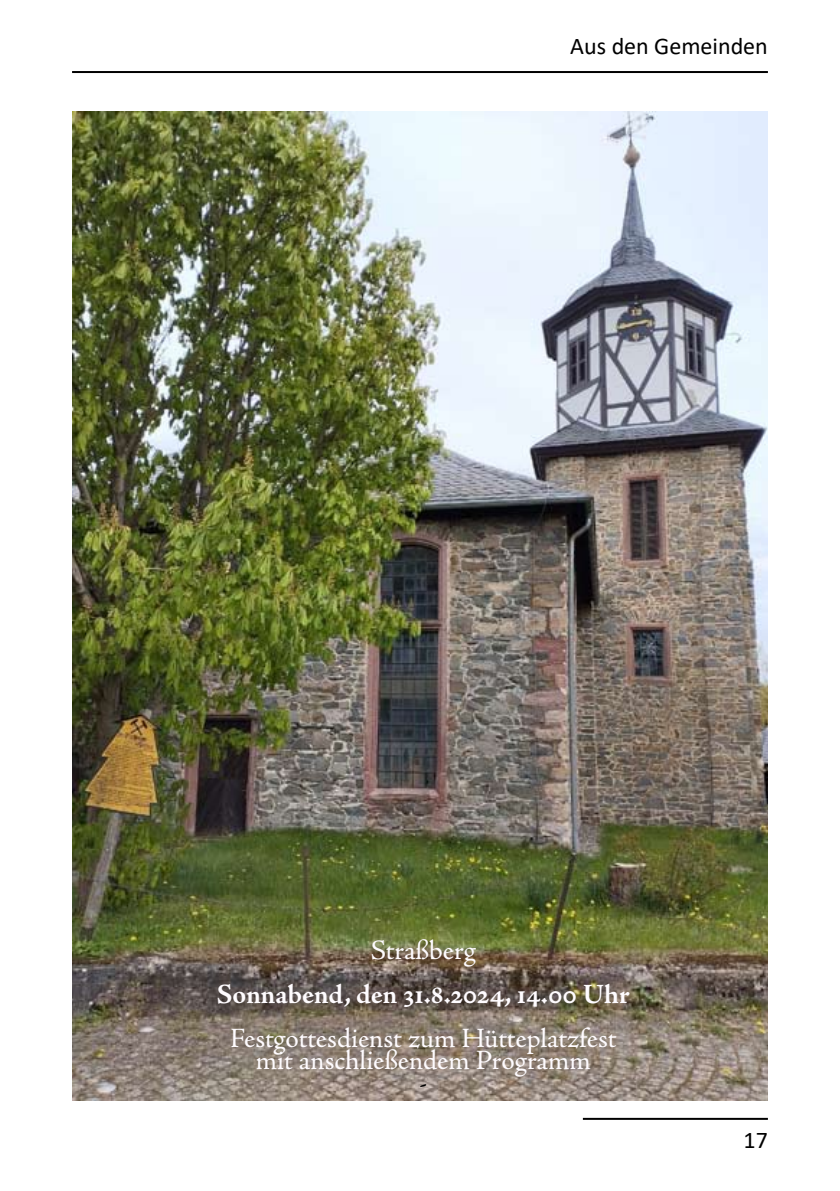
<style>
.page{position:relative;width:840px;height:1191px;background:#fff}
.page>*{position:absolute;margin:0;border:0;box-sizing:border-box;transform-origin:0 0}
.t1{font:28px/22px "Adobe Jenson Pro";color:#fffcff;text-align:center}
.t2{font:700 28px "Adobe Jenson Pro";letter-spacing:-.005em;color:#fffcff}
.t3{font:25px "Adobe Jenson Pro";color:#000}
.t4{font:24px "Calibri";color:#000}
</style>
<div class="page">
<hr style="left:582px;top:1117px;width:185px;height:2px;background:#000">
<hr style="left:72px;top:71px;width:695px;height:2px;background:#000">
<img style="left:72px;top:112px;width:695px;height:988px">
<p class="t4" style="left:570px;top:29px;width:199px">Aus den Gemeinden</p>
<p class="t1" style="left:370px;top:939px;width:106px">Straßberg</p>
<p class="t2" style="left:217px;top:978px;width:414px">Sonnabend, den 31.8.2024, 14.00 Uhr</p>
<p class="t1" style="left:230px;top:1027px;width:388px">Festgottesdienst zum Hütteplatzfest mit anschließendem Programm</p>
<p class="t3" style="left:419px;top:1068px;width:10px">-</p>
<p class="t4" style="left:743px;top:1123px;width:26px">17</p>
</div>
